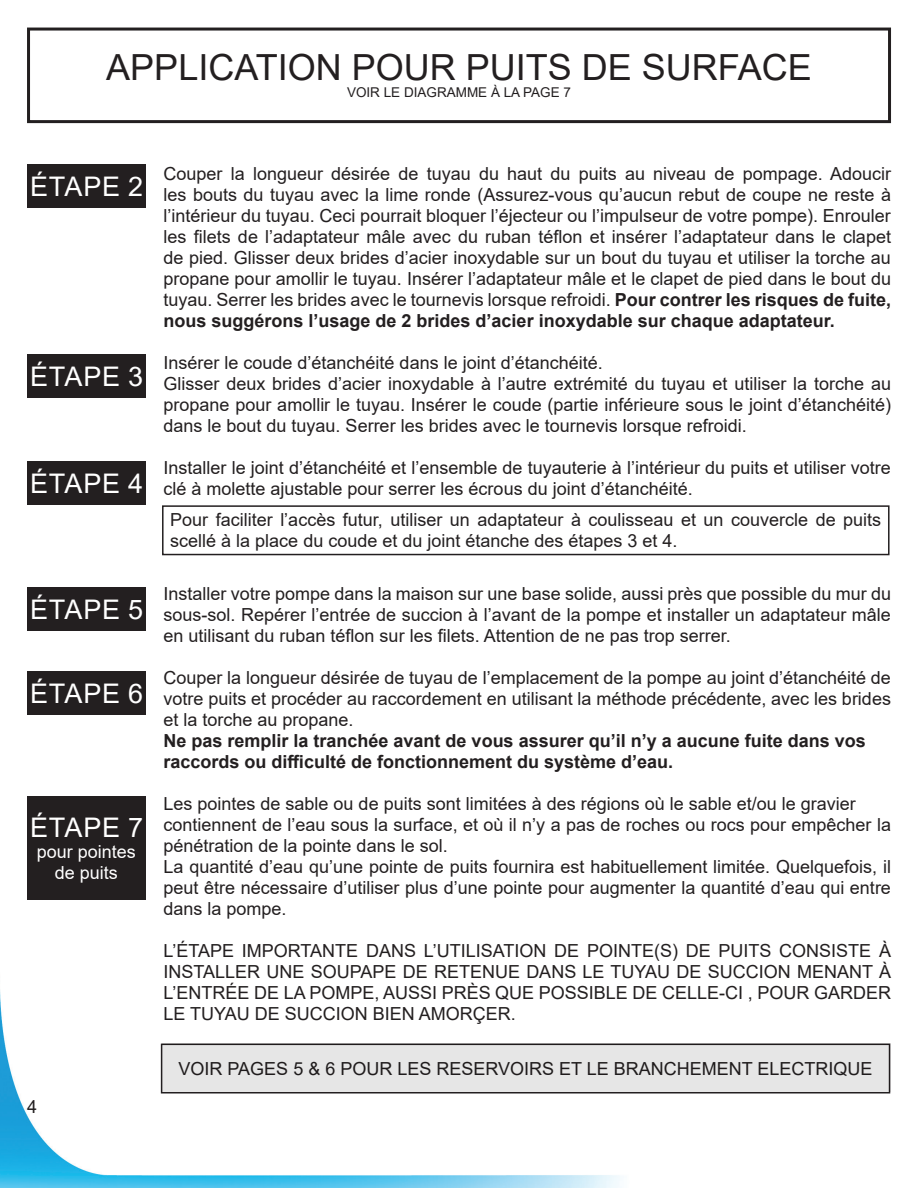
<style>
.page{position:relative;width:918px;height:1188px;background:#fff}
.page>*{position:absolute;margin:0;border:0;box-sizing:border-box;transform-origin:0 0}
.t1{font:36px "Arial";color:#231f20}
.t2{font:27px "Arial";letter-spacing:.035em;color:#fff}
.t3{font:18px/21px "Arial";color:#231f20;text-align:justify}
.t4{font:700 18px "Arial";color:#231f20}
.t5{font:18px "Arial";color:#fff}
.t6{font:13.5px "Arial";color:#231f20}
.s1{font-weight:700}
</style>
<div class="page">
<img style="left:0;top:991px;width:631px;height:197px">
<div style="left:27px;top:28px;width:864px;height:95px;border:3px solid #231f20"></div>
<div style="left:162px;top:505px;width:728px;height:50px;border:2px solid #231f20"></div>
<div style="left:161px;top:1044px;width:729px;height:50px;border:2px solid #231f20"></div>
<div style="left:162px;top:1044px;width:729px;height:48px;background:#e6e6e6"></div>
<div style="left:27px;top:165px;width:119px;height:43px;background:#231f20"></div>
<div style="left:27px;top:354px;width:119px;height:44px;background:#231f20"></div>
<div style="left:27px;top:462px;width:119px;height:43px;background:#231f20"></div>
<div style="left:27px;top:587px;width:119px;height:44px;background:#231f20"></div>
<div style="left:27px;top:671px;width:119px;height:44px;background:#231f20"></div>
<div style="left:27px;top:796px;width:119px;height:104px;background:#231f20"></div>
<p class="t1" style="left:106px;top:43px;width:707px">APPLICATION POUR PUITS DE SURFACE</p>
<p class="t6" style="left:347px;top:82px;width:226px">VOIR LE DIAGRAMME À LA PAGE 7</p>
<p class="t2" style="left:30px;top:168px;width:115px">ÉTAPE 2</p>
<p class="t2" style="left:30px;top:358px;width:115px">ÉTAPE 3</p>
<p class="t2" style="left:30px;top:465px;width:115px">ÉTAPE 4</p>
<p class="t2" style="left:30px;top:591px;width:115px">ÉTAPE 5</p>
<p class="t2" style="left:30px;top:675px;width:115px">ÉTAPE 6</p>
<p class="t2" style="left:30px;top:809px;width:115px">ÉTAPE 7</p>
<p class="t5" style="left:37px;top:839px;width:101px">pour pointes</p>
<p class="t5" style="left:55px;top:860px;width:65px">de puits</p>
<p class="t3" style="left:27px;top:1096px;width:12px">4</p>
<p class="t3" style="left:164px;top:163px;width:729px">Couper la longueur désirée de tuyau du haut du puits au niveau de pompage. Adoucir les bouts du tuyau avec la lime ronde (Assurez-vous qu’aucun rebut de coupe ne reste à l’intérieur du tuyau. Ceci pourrait bloquer l’éjecteur ou l’impulseur de votre pompe). Enrouler les filets de l’adaptateur mâle avec du ruban téflon et insérer l’adaptateur dans le clapet de pied. Glisser deux brides d’acier inoxydable sur un bout du tuyau et utiliser la torche au propane pour amollir le tuyau. Insérer l’adaptateur mâle et le clapet de pied dans le bout du tuyau. Serrer les brides avec le tournevis lorsque refroidi. <span class="s1">Pour contrer les risques de fuite, nous suggérons l’usage de 2 brides d’acier inoxydable sur chaque adaptateur.</span></p>
<p class="t3" style="left:164px;top:352px;width:441px">Insérer le coude d’étanchéité dans le joint d’étanchéité.</p>
<p class="t3" style="left:164px;top:373px;width:729px">Glisser deux brides d’acier inoxydable à l’autre extrémité du tuyau et utiliser la torche au propane pour amollir le tuyau. Insérer le coude (partie inférieure sous le joint d’étanchéité) dans le bout du tuyau. Serrer les brides avec le tournevis lorsque refroidi.</p>
<p class="t3" style="left:164px;top:457px;width:729px">Installer le joint d’étanchéité et l’ensemble de tuyauterie à l’intérieur du puits et utiliser votre clé à molette ajustable pour serrer les écrous du joint d’étanchéité.</p>
<p class="t3" style="left:170px;top:509px;width:712px">Pour faciliter l’accès futur, utiliser un adaptateur à coulisseau et un couvercle de puits scellé à la place du coude et du joint étanche des étapes 3 et 4.</p>
<p class="t3" style="left:164px;top:583px;width:729px">Installer votre pompe dans la maison sur une base solide, aussi près que possible du mur du sous-sol. Repérer l’entrée de succion à l’avant de la pompe et installer un adaptateur mâle en utilisant du ruban téflon sur les filets. Attention de ne pas trop serrer.</p>
<p class="t3" style="left:164px;top:667px;width:729px">Couper la longueur désirée de tuyau de l’emplacement de la pompe au joint d’étanchéité de votre puits et procéder au raccordement en utilisant la méthode précédente, avec les brides et la torche au propane.</p>
<p class="t4" style="left:164px;top:728px;width:704px">Ne pas remplir la tranchée avant de vous assurer qu’il n’y a aucune fuite dans vos</p>
<p class="t4" style="left:164px;top:749px;width:511px">raccords ou difficulté de fonctionnement du système d’eau.</p>
<p class="t3" style="left:164px;top:793px;width:694px">Les pointes de sable ou de puits sont limitées à des régions où le sable et/ou le gravier</p>
<p class="t3" style="left:164px;top:814px;width:729px">contiennent de l’eau sous la surface, et où il n’y a pas de roches ou rocs pour empêcher la pénétration de la pointe dans le sol.</p>
<p class="t3" style="left:164px;top:856px;width:729px">La quantité d’eau qu’une pointe de puits fournira est habituellement limitée. Quelquefois, il peut être nécessaire d’utiliser plus d’une pointe pour augmenter la quantité d’eau qui entre dans la pompe.</p>
<p class="t3" style="left:164px;top:940px;width:729px">L’ÉTAPE IMPORTANTE DANS L’UTILISATION DE POINTE(S) DE PUITS CONSISTE À INSTALLER UNE SOUPAPE DE RETENUE DANS LE TUYAU DE SUCCION MENANT À L’ENTRÉE DE LA POMPE, AUSSI PRÈS QUE POSSIBLE DE CELLE-CI , POUR GARDER LE TUYAU DE SUCCION BIEN AMORÇER.</p>
<p class="t3" style="left:179px;top:1058px;width:695px">VOIR PAGES 5 &amp; 6 POUR LES RESERVOIRS ET LE BRANCHEMENT ELECTRIQUE</p>
</div>
